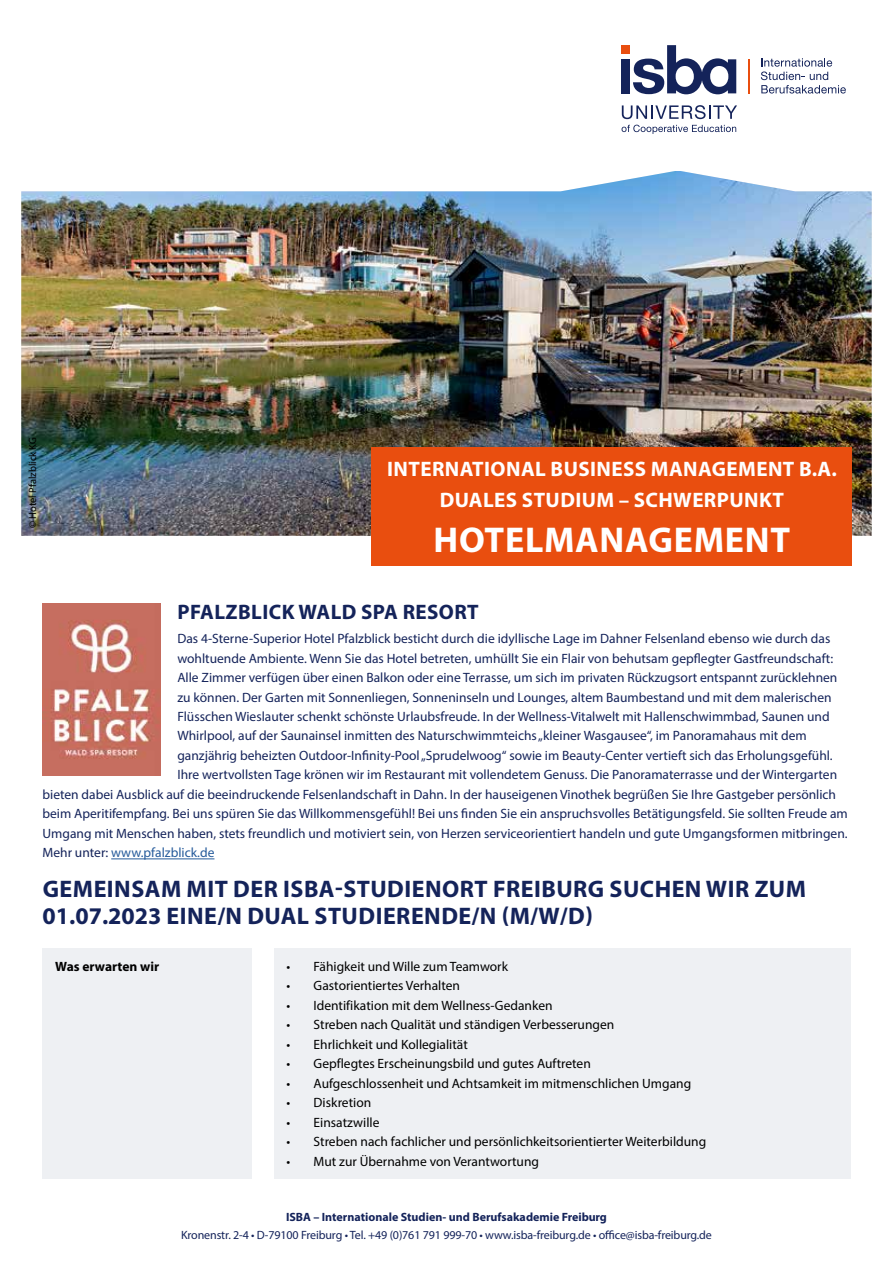
<style>
.page{position:relative;width:893px;height:1263px;background:#fff}
.page>*{position:absolute;margin:0;border:0;box-sizing:border-box;transform-origin:0 0}
.t1{font:700 36px "Myriad Pro";letter-spacing:.02em;color:#fff}
.t2{font:700 24px/27px "Myriad Pro";letter-spacing:.02em;color:#14235a}
.t3{font:700 21px/31.5px "Myriad Pro";letter-spacing:.02em;color:#fff;text-align:center}
.t4{font:700 21px "Myriad Pro";letter-spacing:.02em;color:#14235a}
.t5{font:13.5px "Myriad Pro";color:#14235a}
.t6{font:13.5px "Myriad Pro";color:#000}
.t7{font:13.5px "Myriad Pro";color:#265b9b}
.t8{font:700 13.5px "Myriad Pro";color:#000}
.t9{font:12px "Myriad Pro";letter-spacing:-.01em;color:#14235a}
.t10{font:700 12px "Myriad Pro";color:#14235a}
.t11{font:10.5px "Myriad Pro";color:#000}
.s1{color:#14235a}
</style>
<div class="page">
<img style="left:21px;top:171px;width:851px;height:365px">
<hr style="left:748px;top:59px;width:2px;height:35px;background:#e94e0f">
<div style="left:622px;top:59px;width:8px;height:34px;background:#14235a"></div>
<div style="left:621px;top:45px;width:9px;height:9px;background:#e94e0f"></div>
<svg style="left:633px;top:45px;width:103px;height:49px"></svg>
<svg style="left:761px;top:58px;width:85px;height:36px"></svg>
<svg style="left:622px;top:105px;width:115px;height:14px"></svg>
<svg style="left:622px;top:125px;width:114px;height:9px"></svg>
<div style="left:43px;top:948px;width:209px;height:231px;background:#eef0f3"></div>
<div style="left:372px;top:447px;width:480px;height:119px;background:#e94e0f"></div>
<hr style="left:111px;top:858px;width:103px;height:1px;background:#265b9b">
<div style="left:274px;top:948px;width:576px;height:231px;background:#eef0f3"></div>
<img style="left:43px;top:603px;width:117px;height:172px">
<p class="t11" style="left:28px;top:528px;width:93px;rotate:-90deg">© Hotel Pfalzblick KG</p>
<h3 class="t3" style="left:387px;top:454px;width:451px">INTERNATIONAL BUSINESS MANAGEMENT B.A.<br>DUALES STUDIUM – SCHWERPUNKT</h3>
<h1 class="t1" style="left:434px;top:526px;width:358px">HOTELMANAGEMENT</h1>
<h3 class="t4" style="left:178px;top:604px;width:303px">PFALZBLICK WALD SPA RESORT</h3>
<p class="t5" style="left:177px;top:632px;width:654px">Das 4-Sterne-Superior Hotel Pfalzblick besticht durch die idyllische Lage im Dahner Felsenland ebenso wie durch das</p>
<p class="t5" style="left:177px;top:651px;width:657px">wohltuende Ambiente. Wenn Sie das Hotel betreten, umhüllt Sie ein Flair von behutsam gepflegter Gastfreundschaft:</p>
<p class="t5" style="left:177px;top:671px;width:661px">Alle Zimmer verfügen über einen Balkon oder eine Terrasse, um sich im privaten Rückzugsort entspannt zurücklehnen</p>
<p class="t5" style="left:177px;top:690px;width:656px">zu können. Der Garten mit Sonnenliegen, Sonneninseln und Lounges, altem Baumbestand und mit dem malerischen</p>
<p class="t5" style="left:177px;top:710px;width:654px">Flüsschen Wieslauter schenkt schönste Urlaubsfreude. In der Wellness-Vitalwelt mit Hallenschwimmbad, Saunen und</p>
<p class="t5" style="left:177px;top:729px;width:631px">Whirlpool, auf der Saunainsel inmitten des Naturschwimmteichs „kleiner Wasgausee“, im Panoramahaus mit dem</p>
<p class="t5" style="left:177px;top:749px;width:657px">ganzjährig beheizten Outdoor-Infinity-Pool „Sprudelwoog“ sowie im Beauty-Center vertieft sich das Erholungsgefühl.</p>
<p class="t5" style="left:177px;top:768px;width:661px">Ihre wertvollsten Tage krönen wir im Restaurant mit vollendetem Genuss. Die Panoramaterrasse und der Wintergarten</p>
<p class="t5" style="left:43px;top:788px;width:795px">bieten dabei Ausblick auf die beeindruckende Felsenlandschaft in Dahn. In der hauseigenen Vinothek begrüßen Sie Ihre Gastgeber persönlich</p>
<p class="t5" style="left:43px;top:807px;width:807px">beim Aperitifempfang. Bei uns spüren Sie das Willkommensgefühl! Bei uns finden Sie ein anspruchsvolles Betätigungsfeld. Sie sollten Freude am</p>
<p class="t5" style="left:43px;top:827px;width:807px">Umgang mit Menschen haben, stets freundlich und motiviert sein, von Herzen serviceorientiert handeln und gute Umgangsformen mitbringen.</p>
<p class="t7" style="left:43px;top:846px;width:173px"><span class="s1">Mehr unter:</span> www.pfalzblick.de</p>
<h2 class="t2" style="left:43px;top:878px;width:765px">GEMEINSAM MIT DER ISBA-STUDIENORT FREIBURG SUCHEN WIR ZUM<br>01.07.2023 EINE/N DUAL STUDIERENDE/N (M/W/D)</h2>
<p class="t6" style="left:287px;top:960px;width:223px">• Fähigkeit und Wille zum Teamwork</p>
<p class="t6" style="left:287px;top:979px;width:175px">• Gastorientiertes Verhalten</p>
<p class="t6" style="left:287px;top:999px;width:268px">• Identifikation mit dem Wellness-Gedanken</p>
<p class="t6" style="left:287px;top:1018px;width:329px">• Streben nach Qualität und ständigen Verbesserungen</p>
<p class="t6" style="left:287px;top:1038px;width:183px">• Ehrlichkeit und Kollegialität</p>
<p class="t6" style="left:287px;top:1057px;width:306px">• Gepflegtes Erscheinungsbild und gutes Auftreten</p>
<p class="t6" style="left:287px;top:1077px;width:406px">• Aufgeschlossenheit und Achtsamkeit im mitmenschlichen Umgang</p>
<p class="t6" style="left:287px;top:1096px;width:86px">• Diskretion</p>
<p class="t6" style="left:287px;top:1116px;width:94px">• Einsatzwille</p>
<p class="t6" style="left:287px;top:1135px;width:421px">• Streben nach fachlicher und persönlichkeitsorientierter Weiterbildung</p>
<p class="t6" style="left:287px;top:1155px;width:254px">• Mut zur Übernahme von Verantwortung</p>
<p class="t8" style="left:55px;top:961px;width:106px">Was erwarten wir</p>
<p class="t10" style="left:286px;top:1212px;width:322px">ISBA – Internationale Studien- und Berufsakademie Freiburg</p>
<p class="t9" style="left:181px;top:1229px;width:532px">Kronenstr. 2-4 • D-79100 Freiburg • Tel. +49 (0)761 791 999-70 • www.isba-freiburg.de • office@isba-freiburg.de</p>
</div>
